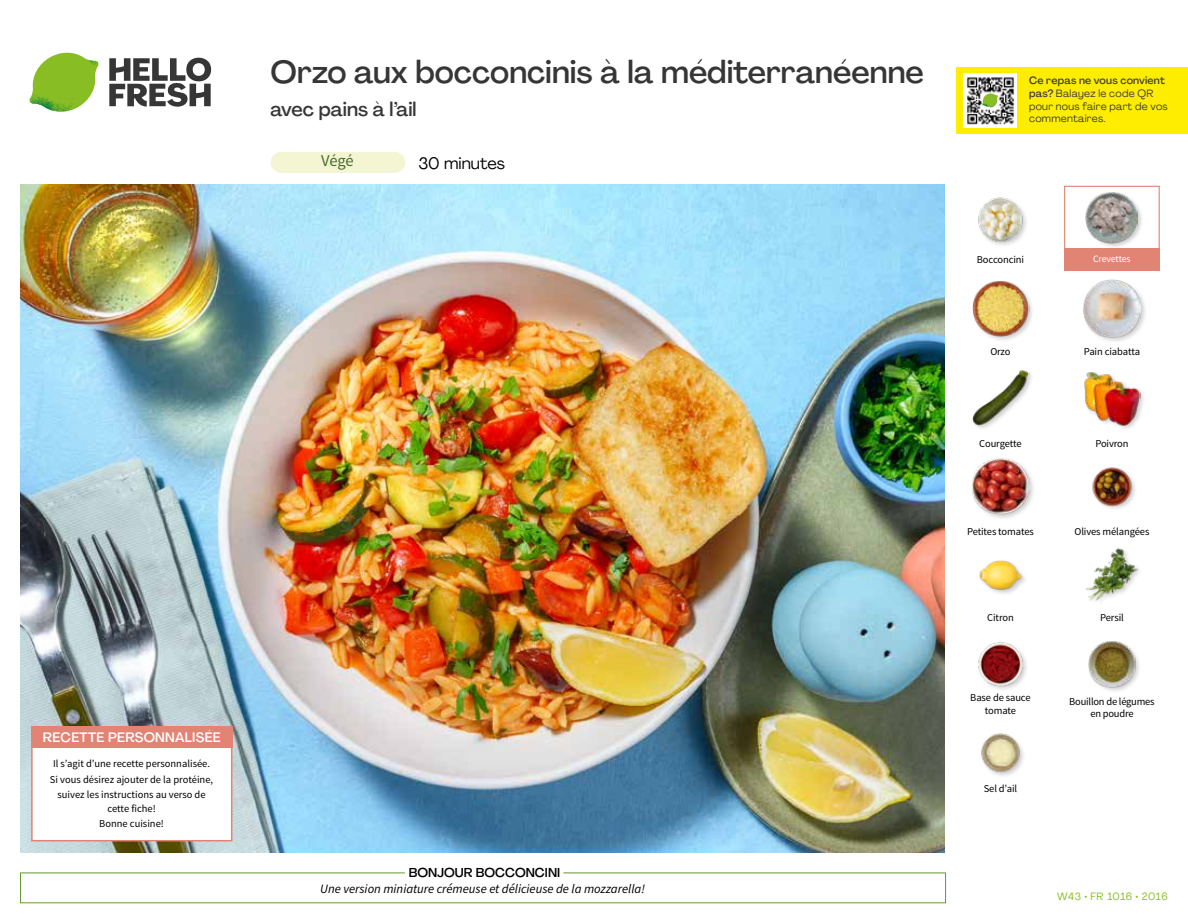
<style>
.page{position:relative;width:1188px;height:918px;background:#fff}
.page>*{position:absolute;margin:0;border:0;box-sizing:border-box;transform-origin:0 0}
.t1{font:500 31.5px "Agrandir";color:#373636}
.t2{font:500 19.5px "Agrandir";color:#373636}
.t3{font:16.5px "Agrandir";color:#000}
.t4{font:16.5px "Source Sans Pro";color:#4a6c2a}
.t5{font:500 13.5px "Agrandir";letter-spacing:.02em;color:#fff}
.t6{font:italic 12.75px "Source Sans Pro";color:#000}
.t7{font:500 12.75px "Agrandir";color:#000}
.t8{font:10.5px/15.6px "Source Sans Pro";letter-spacing:-.01em;color:#000;text-align:center}
.t9{font:10.5px/12.8px "Agrandir";letter-spacing:.02em;color:#3c3c3b}
.t10{font:10.5px "Agrandir";letter-spacing:.05em;color:#89bd24}
.t11{font:9.75px "Source Sans Pro";letter-spacing:-.01em;color:#fff}
.s1{font-weight:500}
</style>
<div class="page">
<svg style="left:109px;top:57px;width:102px;height:50px"></svg>
<svg style="left:34px;top:53px;width:62px;height:40px"></svg>
<img style="left:67px;top:53px;width:32px;height:26px">
<img style="left:33px;top:75px;width:59px;height:11px">
<img style="left:29px;top:79px;width:61px;height:33px">
<img style="left:65px;top:86px;width:27px;height:25px">
<img style="left:21px;top:184px;width:924px;height:668px">
<div style="left:271px;top:152px;width:134px;height:21px;background:#f3f5d3;border-radius:10px"></div>
<img style="left:981px;top:733px;width:43px;height:43px">
<div style="left:1088px;top:640px;width:54px;height:54px;background:#000;opacity:.2"></div>
<img style="left:1089px;top:641px;width:46px;height:46px">
<img style="left:978px;top:642px;width:49px;height:48px">
<img style="left:1085px;top:548px;width:54px;height:53px">
<img style="left:979px;top:560px;width:46px;height:34px">
<img style="left:1092px;top:467px;width:43px;height:42px">
<div style="left:971px;top:457px;width:64px;height:64px;background:#000;opacity:.2"></div>
<img style="left:972px;top:458px;width:57px;height:57px">
<div style="left:1083px;top:371px;width:63px;height:61px;background:#000;opacity:.2"></div>
<img style="left:1083px;top:371px;width:58px;height:55px">
<div style="left:972px;top:369px;width:62px;height:62px;background:#000;opacity:.2"></div>
<img style="left:972px;top:369px;width:57px;height:57px">
<div style="left:1082px;top:279px;width:65px;height:65px;background:#000;opacity:.2"></div>
<img style="left:1083px;top:280px;width:58px;height:57px">
<div style="left:972px;top:280px;width:62px;height:62px;background:#000;opacity:.2"></div>
<img style="left:972px;top:280px;width:57px;height:57px">
<div style="left:1085px;top:191px;width:59px;height:58px;background:#000;opacity:.2"></div>
<img style="left:1086px;top:191px;width:52px;height:52px">
<img style="left:978px;top:197px;width:48px;height:48px">
<div style="left:1064px;top:186px;width:96px;height:72px;border:1px solid #e28474"></div>
<div style="left:1064px;top:248px;width:96px;height:23px;background:#e28474"></div>
<div style="left:31px;top:726px;width:201px;height:115px;background:#fff;border:2px solid #e28474"></div>
<div style="left:31px;top:726px;width:202px;height:22px;background:#e28474"></div>
<div style="left:956px;top:67px;width:232px;height:67px;background:#ffed00"></div>
<img style="left:964px;top:74px;width:52px;height:54px">
<svg style="left:982px;top:93px;width:16px;height:14px"></svg>
<p class="t5" style="left:43px;top:729px;width:179px">RECETTE PERSONNALISÉE</p>
<p class="t8" style="left:50px;top:756px;width:165px">Il s’agit d’une recette personnalisée.<br>Si vous désirez ajouter de la protéine, suivez les instructions au verso de</p>
<p class="t8" style="left:99px;top:801px;width:66px">cette fiche!<br>Bonne cuisine!</p>
<h1 class="t1" style="left:271px;top:52px;width:655px">Orzo aux bocconcinis à la méditerranéenne</h1>
<h2 class="t2" style="left:271px;top:97px;width:147px">avec pains à l’ail</h2>
<h3 class="t3" style="left:418px;top:153px;width:88px">30 minutes</h3>
<h3 class="t4" style="left:321px;top:151px;width:34px">Végé</h3>
<p class="t7" style="left:409px;top:864px;width:153px">BONJOUR BOCCONCINI</p>
<p class="t6" style="left:320px;top:880px;width:326px">Une version miniature crémeuse et délicieuse de la mozzarella!</p>
<p class="t9" style="left:1029px;top:74px;width:140px"><span class="s1">Ce repas ne vous convient pas?</span> Balayez le code QR pour nous faire part de vos commentaires.</p>
<p class="t8" style="left:977px;top:252px;width:49px">Bocconcini</p>
<p class="t11" style="left:1093px;top:252px;width:39px">Crevettes</p>
<p class="t8" style="left:990px;top:344px;width:22px">Orzo</p>
<p class="t8" style="left:1084px;top:344px;width:58px">Pain ciabatta</p>
<p class="t8" style="left:979px;top:436px;width:44px">Courgette</p>
<p class="t8" style="left:1095px;top:436px;width:35px">Poivron</p>
<p class="t8" style="left:967px;top:524px;width:68px">Petites tomates</p>
<p class="t8" style="left:1075px;top:524px;width:76px">Olives mélangées</p>
<p class="t8" style="left:987px;top:609px;width:28px">Citron</p>
<p class="t8" style="left:1100px;top:609px;width:25px">Persil</p>
<p class="t8" style="left:970px;top:690px;width:62px;line-height:13.5px">Base de sauce tomate</p>
<p class="t8" style="left:1069px;top:695px;width:87px;line-height:12px">Bouillon de légumes en poudre</p>
<p class="t8" style="left:984px;top:780px;width:35px">Sel d’ail</p>
<p class="t10" style="left:1057px;top:890px;width:112px">W43 • FR 1016 • 2016</p>
</div>
